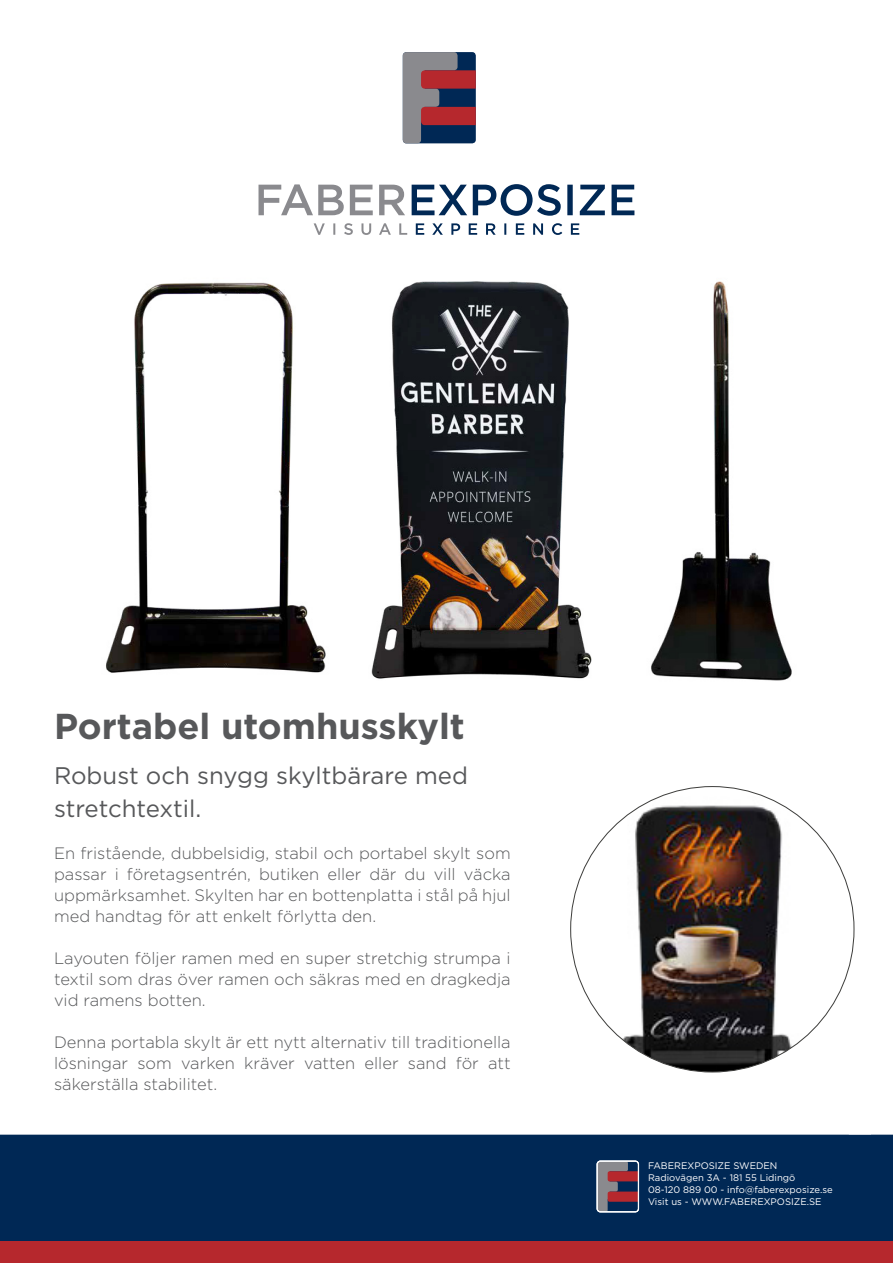
<style>
.page{position:relative;width:893px;height:1263px;background:#fff}
.page>*{position:absolute;margin:0;border:0;box-sizing:border-box;transform-origin:0 0}
.t1{font:700 36px "Gotham";color:#57585a}
.t2{font:24px/33px "Gotham";color:#57585a}
.t3{font:300 16.5px/21px "Gotham";color:#57585a;text-align:justify}
.t4{font:9.45px/11.9px "Gotham";color:#fff}
</style>
<div class="page">
<svg style="left:314px;top:223px;width:93px;height:12px"></svg>
<svg style="left:416px;top:223px;width:163px;height:12px"></svg>
<svg style="left:258px;top:184px;width:147px;height:31px"></svg>
<svg style="left:412px;top:184px;width:222px;height:32px"></svg>
<svg style="left:403px;top:52px;width:73px;height:91px;background:#6d4f5f"></svg>
<div style="left:0;top:1199px;width:893px;height:64px;background:#b6282d"></div>
<div style="left:0;top:1134px;width:893px;height:107px;background:#002855"></div>
<svg style="left:597px;top:1161px;width:41px;height:51px"></svg>
<div style="left:597px;top:1161px;width:42px;height:51px;border:1px solid #fff;border-radius:3px"></div>
<div style="left:597px;top:1161px;width:41px;height:51px;border:1px solid #fff;border-radius:3px"></div>
<img style="left:371px;top:281px;width:221px;height:398px">
<img style="left:106px;top:282px;width:220px;height:391px">
<img style="left:651px;top:281px;width:141px;height:400px">
<img style="left:592px;top:787px;width:240px;height:285px">
<p class="t1" style="left:54px;top:706px;width:412px">Portabel utomhusskylt</p>
<p class="t2" style="left:54px;top:759px;width:416px">Robust och snygg skyltbärare med stretchtextil.</p>
<p class="t3" style="left:54px;top:842px;width:458px">En fristående, dubbelsidig, stabil och portabel skylt som passar i företagsentrén, butiken eller där du vill väcka uppmärksamhet. Skylten har en bottenplatta i stål på hjul med handtag för att enkelt förlytta den.</p>
<p class="t3" style="left:54px;top:947px;width:458px">Layouten följer ramen med en super stretchig strumpa i textil som dras över ramen och säkras med en dragkedja vid ramens botten.</p>
<p class="t3" style="left:54px;top:1031px;width:458px">Denna portabla skylt är ett nytt alternativ till traditionella lösningar som varken kräver vatten eller sand för att säkerställa stabilitet.</p>
<p class="t4" style="left:648px;top:1159px;width:186px">FABEREXPOSIZE SWEDEN<br>Radiovägen 3A - 181 55 Lidingö<br>08-120 889 00 - info@faberexposize.se<br>Visit us - WWW.FABEREXPOSIZE.SE</p>
</div>
